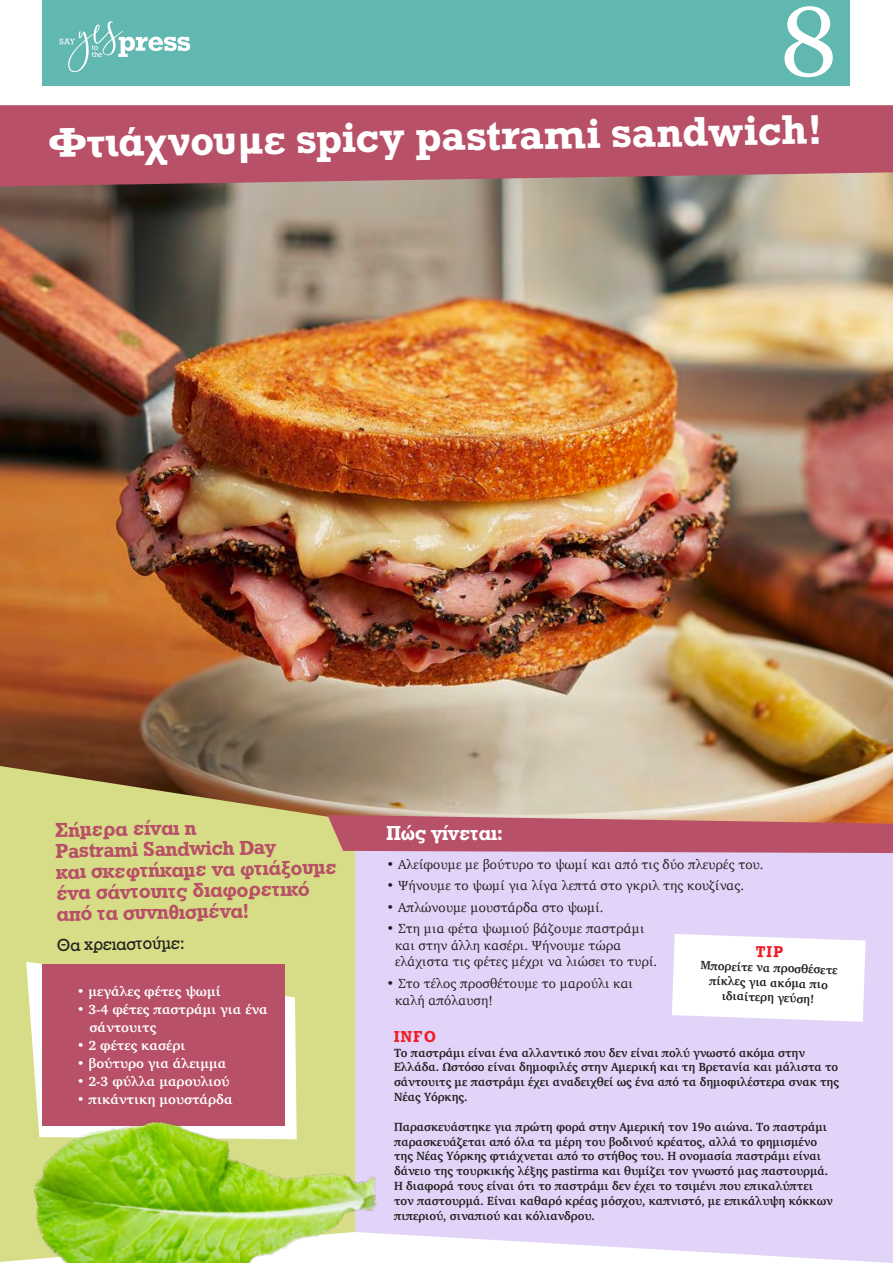
<style>
.page{position:relative;width:893px;height:1263px;background:#fff}
.page>*{position:absolute;margin:0;border:0;box-sizing:border-box;transform-origin:0 0}
.t1{font:97.5px "Georgia";color:#fff}
.t2{font:700 39px "Rockwell";color:#fff}
.t3{font:21px/21px "UB Rockwell Bold";color:#b85067}
.t4{font:21px "UB Rockwell Bold";letter-spacing:-.005em;color:#fff}
.t5{font:18px "UB Rockwell";color:#231f20}
.t6{font:16.5px "UB Rockwell Bold";color:#ed1d24;scale:.95 1}
.t7{font:13.5px/16.5px "Charter";color:#231f20}
.t8{font:700 13.5px/18px "Charter";letter-spacing:-.005em;color:#fff}
.t9{font:700 12.15px/14.9px "Charter";color:#231f20;scale:.95 1}
</style>
<div class="page">
<div style="left:43px;top:0;width:807px;height:85px;background:#61b8b0"></div>
<svg style="left:60px;top:21px;width:130px;height:51px"></svg>
<div style="left:355px;top:853px;width:538px;height:410px;background:#e2d4f8"></div>
<img style="left:0;top:186px;width:893px;height:629px">
<svg style="left:0;top:766px;width:355px;height:496px;background:#cbce7e"></svg>
<svg style="left:327px;top:815px;width:566px;height:38px;background:#bd606e"></svg>
<svg style="left:26px;top:962px;width:271px;height:106px"></svg>
<div style="left:43px;top:964px;width:242px;height:162px;background:#b85067"></div>
<svg style="left:0;top:105px;width:893px;height:81px;background:#b6566a"></svg>
<img style="left:19px;top:1068px;width:373px;height:195px">
<svg style="left:672px;top:934px;width:194px;height:88px"></svg>
<h1 class="t1" style="left:780px;top:-29px;width:60px">8</h1>
<h2 class="t2" style="left:48px;top:118px;width:776px;rotate:-1deg">Φτιάχνουμε spicy pastrami sandwich!</h2>
<h3 class="t3" style="left:55px;top:819px;width:283px;rotate:-1deg">Σήμερα είναι η<br>Pastrami Sandwich Day<br>και σκεφτήκαμε να φτιάξουμε ένα σάντουιτς διαφορετικό από τα συνηθισμένα!</h3>
<h3 class="t5" style="left:57px;top:934px;width:129px;rotate:-1deg">Θα χρειαστούμε:</h3>
<p class="t8" style="left:77px;top:982px;width:146px">• μεγάλες φέτες ψωμί</p>
<p class="t8" style="left:89px;top:1000px;width:180px;text-indent:-13px">• 3-4 φέτες παστράμι για ένα σάντουιτς</p>
<p class="t8" style="left:77px;top:1036px;width:110px">• 2 φέτες κασέρι</p>
<p class="t8" style="left:77px;top:1054px;width:151px">• βούτυρο για άλειμμα</p>
<p class="t8" style="left:77px;top:1072px;width:154px">• 2-3 φύλλα μαρουλιού</p>
<p class="t8" style="left:77px;top:1090px;width:157px">• πικάντικη μουστάρδα</p>
<h3 class="t4" style="left:387px;top:820px;width:118px">Πώς γίνεται:</h3>
<p class="t7" style="left:387px;top:855px;width:379px">• Αλείφουμε με βούτυρο το ψωμί και από τις δύο πλευρές του.</p>
<p class="t7" style="left:387px;top:877px;width:359px">• Ψήνουμε το ψωμί για λίγα λεπτά στο γκριλ της κουζίνας.</p>
<p class="t7" style="left:387px;top:899px;width:219px">• Απλώνουμε μουστάρδα στο ψωμί.</p>
<p class="t7" style="left:395px;top:920px;width:264px;text-indent:-9px">• Στη μια φέτα ψωμιού βάζουμε παστράμι και στην άλλη κασέρι. Ψήνουμε τώρα ελάχιστα τις φέτες μέχρι να λιώσει το τυρί.</p>
<p class="t7" style="left:395px;top:975px;width:239px;text-indent:-9px">• Στο τέλος προσθέτουμε το μαρούλι και καλή απόλαυση!</p>
<p class="t9" style="left:701px;top:958px;width:146px;text-align:center;rotate:2deg">Mπορείτε να προσθέσετε πίκλες για ακόμα πιο ιδιαίτερη γεύση!</p>
<h3 class="t6" style="left:394px;top:1026px;width:45px">INFO</h3>
<p class="t9" style="left:394px;top:1045px;width:470px">Το παστράμι είναι ένα αλλαντικό που δεν είναι πολύ γνωστό ακόμα στην Ελλάδα. Ωστόσο είναι δημοφιλές στην Αμερική και τη Βρετανία και μάλιστα το σάντουιτς με παστράμι έχει αναδειχθεί ως ένα από τα δημοφιλέστερα σνακ της Νέας Υόρκης.</p>
<p class="t9" style="left:394px;top:1119px;width:463px">Παρασκευάστηκε για πρώτη φορά στην Αμερική τον 19ο αιώνα. Το παστράμι παρασκευάζεται από όλα τα μέρη του βοδινού κρέατος, αλλά το φημισμένο της Νέας Υόρκης φτιάχνεται από το στήθος του. Η ονομασία παστράμι είναι δάνειο της τουρκικής λέξης pastirma και θυμίζει τον γνωστό μας παστουρμά.<br>Η διαφορά τους είναι ότι το παστράμι δεν έχει το τσιμένι που επικαλύπτει τον παστουρμά. Είναι καθαρό κρέας μόσχου, καπνιστό, με επικάλυψη κόκκων πιπεριού, σιναπιού και κόλιανδρου.</p>
</div>
